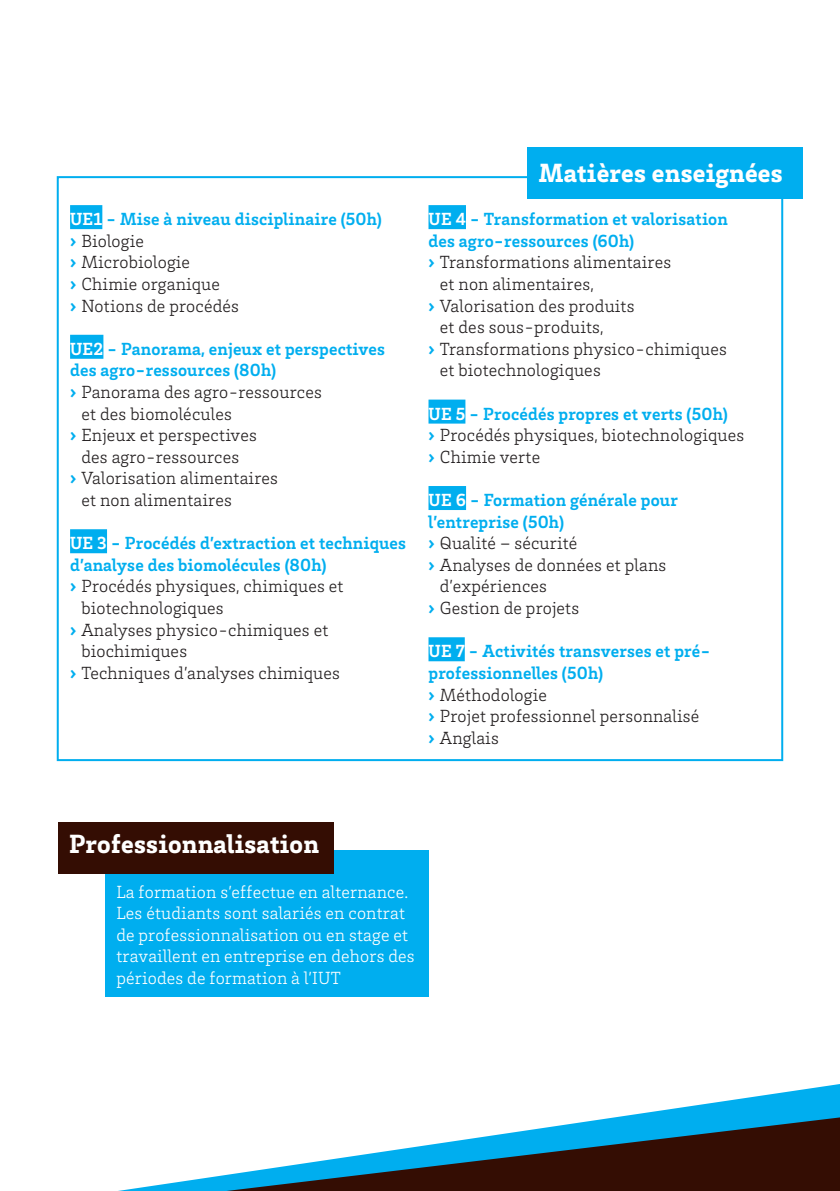
<style>
.page{position:relative;width:840px;height:1191px;background:#fff}
.page>*{position:absolute;margin:0;border:0;box-sizing:border-box;transform-origin:0 0}
._01_Titre_Blanc_13_5{font:900 27px "Brix Slab";letter-spacing:.01em;color:#fff}
.t1{font:300 18px/21.6px "Brix Slab";letter-spacing:.01em;color:#231f20}
._03_Sous_Titre_Bleu{font:700 18px/21.6px "Brix Slab";letter-spacing:.01em;color:#00aeef}
._10_TEXTE_Light_9{font:300 18px/21.6px "Brix Slab";letter-spacing:.01em;color:#fff}
.s1{color:#fff}
.s2{font-weight:900;color:#00aeef}
</style>
<div class="page">
<svg style="left:118px;top:1084px;width:721px;height:107px"></svg>
<svg style="left:226px;top:1117px;width:613px;height:74px"></svg>
<div style="left:105px;top:850px;width:323px;height:147px;background:#00aeef"></div>
<div style="left:70px;top:205px;width:32px;height:24px;background:#00aeef"></div>
<div style="left:70px;top:335px;width:33px;height:24px;background:#00aeef"></div>
<div style="left:70px;top:529px;width:37px;height:24px;background:#00aeef"></div>
<div style="left:428px;top:205px;width:37px;height:24px;background:#00aeef"></div>
<div style="left:428px;top:399px;width:37px;height:24px;background:#00aeef"></div>
<div style="left:428px;top:486px;width:38px;height:24px;background:#00aeef"></div>
<div style="left:428px;top:637px;width:36px;height:24px;background:#00aeef"></div>
<div style="left:527px;top:147px;width:275px;height:51px;background:#00aeef"></div>
<div style="left:58px;top:822px;width:275px;height:51px;background:#340d03"></div>
<p class="_03_Sous_Titre_Bleu" style="left:70px;top:207px;width:313px"><span class="s1">UE1</span> - Mise à niveau disciplinaire (50h)</p>
<p class="t1" style="left:70px;top:229px;width:75px"><span class="s2">›</span> Biologie</p>
<p class="t1" style="left:70px;top:251px;width:121px"><span class="s2">›</span> Microbiologie</p>
<p class="t1" style="left:70px;top:272px;width:151px"><span class="s2">›</span> Chimie organique</p>
<p class="t1" style="left:70px;top:294px;width:170px"><span class="s2">›</span> Notions de procédés</p>
<p class="_03_Sous_Titre_Bleu" style="left:70px;top:337px;width:316px"><span class="s1">UE2</span> - Panorama, enjeux et perspectives des agro-ressources (80h)</p>
<p class="t1" style="left:81px;top:380px;width:242px;text-indent:-11px"><span class="s2">›</span> Panorama des agro-ressources et des biomolécules</p>
<p class="t1" style="left:70px;top:424px;width:188px;text-align:center"><span class="s2">›</span> Enjeux et perspectives des agro-ressources</p>
<p class="t1" style="left:81px;top:467px;width:198px;text-indent:-11px"><span class="s2">›</span> Valorisation alimentaires et non alimentaires</p>
<p class="_03_Sous_Titre_Bleu" style="left:70px;top:531px;width:337px"><span class="s1">UE 3</span> - Procédés d’extraction et techniques d’analyse des biomolécules (80h)</p>
<p class="t1" style="left:81px;top:575px;width:263px;text-indent:-11px"><span class="s2">›</span> Procédés physiques, chimiques et biotechnologiques</p>
<p class="t1" style="left:81px;top:618px;width:248px;text-indent:-11px"><span class="s2">›</span> Analyses physico-chimiques et biochimiques</p>
<p class="t1" style="left:70px;top:661px;width:271px"><span class="s2">›</span> Techniques d’analyses chimiques</p>
<p class="_01_Titre_Blanc_13_5" style="left:538px;top:155px;width:245px">Matières enseignées</p>
<p class="_03_Sous_Titre_Bleu" style="left:428px;top:207px;width:301px"><span class="s1">UE 4</span> - Transformation et valorisation des agro-ressources (60h)</p>
<p class="t1" style="left:439px;top:251px;width:233px;text-indent:-11px"><span class="s2">›</span> Transformations alimentaires et non alimentaires,</p>
<p class="t1" style="left:439px;top:294px;width:196px;text-indent:-11px"><span class="s2">›</span> Valorisation des produits et des sous-produits,</p>
<p class="t1" style="left:439px;top:337px;width:288px;text-indent:-11px"><span class="s2">›</span> Transformations physico-chimiques et biotechnologiques</p>
<p class="_03_Sous_Titre_Bleu" style="left:428px;top:402px;width:300px"><span class="s1">UE 5</span> - Procédés propres et verts (50h)</p>
<p class="t1" style="left:428px;top:424px;width:317px"><span class="s2">›</span> Procédés physiques, biotechnologiques</p>
<p class="t1" style="left:428px;top:445px;width:113px"><span class="s2">›</span> Chimie verte</p>
<p class="_03_Sous_Titre_Bleu" style="left:428px;top:488px;width:251px"><span class="s1">UE 6</span> - Formation générale pour l’entreprise (50h)</p>
<p class="t1" style="left:428px;top:532px;width:150px"><span class="s2">›</span> Qualité – sécurité</p>
<p class="t1" style="left:439px;top:553px;width:228px;text-indent:-11px"><span class="s2">›</span> Analyses de données et plans d’expériences</p>
<p class="t1" style="left:428px;top:596px;width:152px"><span class="s2">›</span> Gestion de projets</p>
<p class="_03_Sous_Titre_Bleu" style="left:428px;top:639px;width:283px"><span class="s1">UE 7</span> - Activités transverses et pré&shy;professionnelles (50h)</p>
<p class="t1" style="left:428px;top:683px;width:120px"><span class="s2">›</span> Méthodologie</p>
<p class="t1" style="left:428px;top:704px;width:272px"><span class="s2">›</span> Projet professionnel personnalisé</p>
<p class="t1" style="left:428px;top:726px;width:72px"><span class="s2">›</span> Anglais</p>
<p class="_01_Titre_Blanc_13_5" style="left:69px;top:826px;width:251px">Professionnalisation</p>
<p class="_10_TEXTE_Light_9" style="left:116px;top:880px;width:293px">La formation s’effectue en alternance.</p>
<p class="_10_TEXTE_Light_9" style="left:116px;top:901px;width:300px">Les étudiants sont salariés en contrat de professionnalisation ou en stage et travaillent en entreprise en dehors des périodes de formation à l’IUT</p>
</div>
